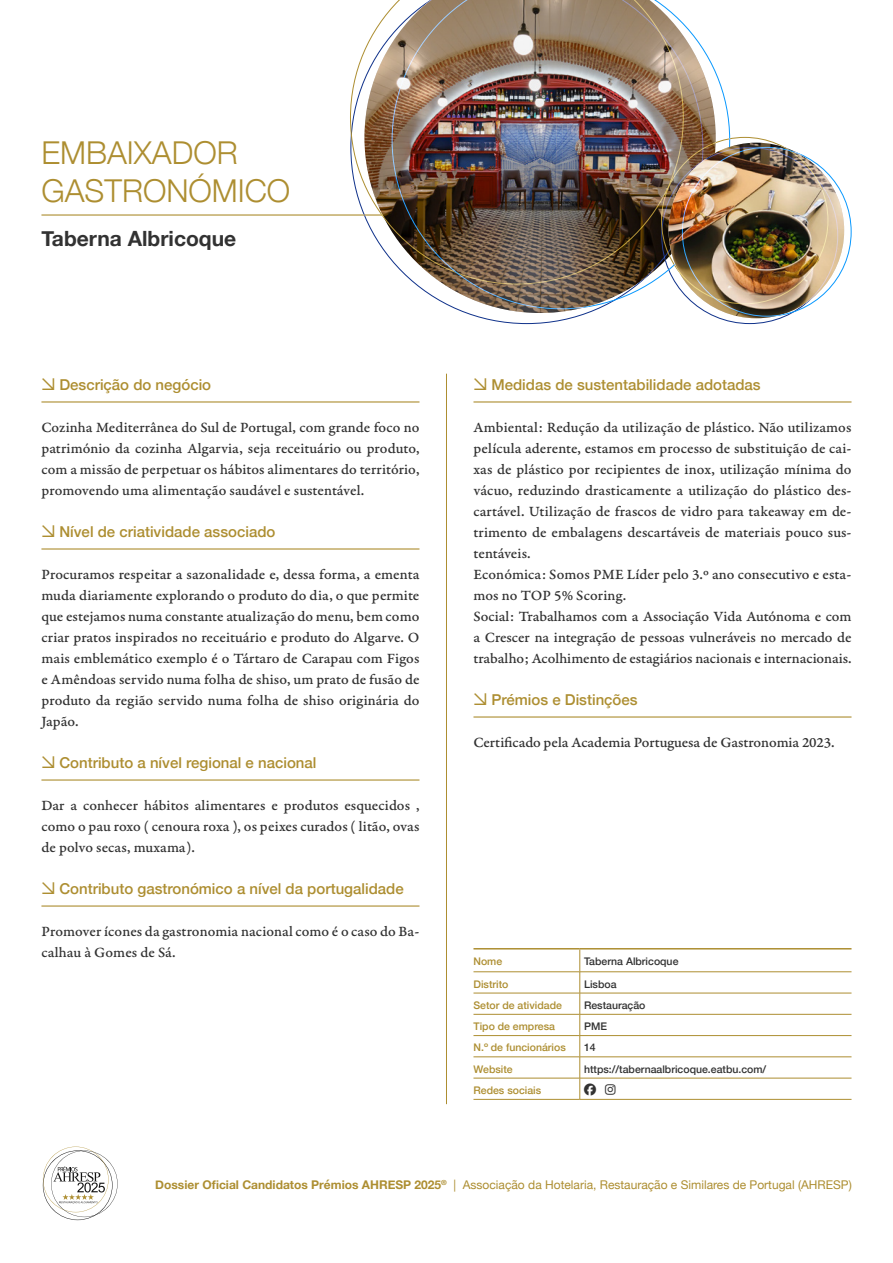
<style>
.page{position:relative;width:893px;height:1263px;background:#fff}
.page>*{position:absolute;margin:0;border:0;box-sizing:border-box;transform-origin:0 0}
.t1{font:300 31.5px/37.8px "Helvetica Neue";color:#ad8e31}
.t2{font:700 21px "Helvetica Neue";color:#323232}
.t3{font:15px/21px "Garamond Premr Pro Med Capt";color:#323232;text-align:justify}
.t4{font:500 15px "Helvetica Neue";color:#ad8e31}
.t5{font:12px "Helvetica Neue";color:#ad8e31}
.t6{font:12px "Font Awesome 6 Brands";color:#323232}
.t7{font:500 10.5px "Helvetica Neue";color:#ad8e31}
.t8{font:500 10.5px "Helvetica Neue";color:#323232}
.s1{font-family:"Cooper Hewitt"}
.s2{font-weight:700}
</style>
<div class="page">
<svg style="left:43px;top:1147px;width:75px;height:73px"></svg>
<hr style="left:473px;top:401px;width:378px;height:1px;background:#ad8e31">
<hr style="left:473px;top:716px;width:378px;height:1px;background:#ad8e31">
<hr style="left:41px;top:401px;width:378px;height:1px;background:#ad8e31">
<hr style="left:41px;top:548px;width:378px;height:1px;background:#ad8e31">
<hr style="left:41px;top:779px;width:378px;height:1px;background:#ad8e31">
<hr style="left:41px;top:905px;width:378px;height:1px;background:#ad8e31">
<hr style="left:41px;top:214px;width:409px;height:2px;background:#ad8e31">
<hr style="left:473px;top:971px;width:107px;height:1px;background:#ad8e31">
<hr style="left:580px;top:971px;width:271px;height:1px;background:#ad8e31">
<hr style="left:473px;top:993px;width:107px;height:1px;background:#ad8e31">
<hr style="left:580px;top:993px;width:271px;height:1px;background:#ad8e31">
<hr style="left:473px;top:1014px;width:107px;height:1px;background:#ad8e31">
<hr style="left:580px;top:1014px;width:271px;height:1px;background:#ad8e31">
<hr style="left:473px;top:1035px;width:107px;height:1px;background:#ad8e31">
<hr style="left:580px;top:1035px;width:271px;height:1px;background:#ad8e31">
<hr style="left:473px;top:1056px;width:107px;height:1px;background:#ad8e31">
<hr style="left:580px;top:1056px;width:271px;height:1px;background:#ad8e31">
<hr style="left:473px;top:1078px;width:107px;height:1px;background:#ad8e31">
<hr style="left:580px;top:1078px;width:271px;height:1px;background:#ad8e31">
<hr style="left:473px;top:1099px;width:107px;height:1px;background:#ad8e31">
<hr style="left:580px;top:1099px;width:271px;height:1px;background:#ad8e31">
<hr style="left:473px;top:948px;width:107px;height:1px;background:#ad8e31">
<hr style="left:580px;top:948px;width:271px;height:1px;background:#ad8e31">
<svg style="left:455px;top:309px;width:248px;height:15px"></svg>
<svg style="left:350px;top:7px;width:42px;height:254px"></svg>
<img style="left:392px;top:0;width:338px;height:309px">
<img style="left:668px;top:143px;width:176px;height:175px;border-radius:88px">
<hr style="left:446px;top:374px;width:1px;height:730px;background:#ad8e31">
<svg style="left:580px;top:949px;width:16px;height:150px"></svg>
<p class="t1" style="left:41px;top:131px;width:250px">EMBAIXADOR<br>GASTRONÓMICO</p>
<p class="t2" style="left:41px;top:222px;width:196px">Taberna Albricoque</p>
<p class="t4" style="left:41px;top:373px;width:171px"><span class="s1">↘</span> Descrição do negócio</p>
<p class="t3" style="left:41px;top:417px;width:380px">Cozinha Mediterrânea do Sul de Portugal, com grande foco no património da cozinha Algarvia, seja receituário ou produto, com a missão de perpetuar os hábitos alimentares do território, promovendo uma alimentação saudável e sustentável.</p>
<p class="t4" style="left:41px;top:520px;width:235px"><span class="s1">↘</span> Nível de criatividade associado</p>
<p class="t3" style="left:41px;top:564px;width:380px">Procuramos respeitar a sazonalidade e, dessa forma, a ementa muda diariamente explorando o produto do dia, o que permite que estejamos numa constante atualização do menu, bem como criar pratos inspirados no receituário e produto do Algarve. O mais emblemático exemplo é o Tártaro de Carapau com Figos e Amêndoas servido numa folha de shiso, um prato de fusão de produto da região servido numa folha de shiso originária do Japão.</p>
<p class="t4" style="left:41px;top:751px;width:277px"><span class="s1">↘</span> Contributo a nível regional e nacional</p>
<p class="t3" style="left:41px;top:795px;width:380px">Dar a conhecer hábitos alimentares e produtos esquecidos , como o pau roxo ( cenoura roxa ), os peixes curados ( litão, ovas de polvo secas, muxama).</p>
<p class="t4" style="left:41px;top:877px;width:364px"><span class="s1">↘</span> Contributo gastronómico a nível da portugalidade</p>
<p class="t3" style="left:41px;top:921px;width:379px">Promover ícones da gastronomia nacional como é o caso do Ba&shy;calhau à Gomes de Sá.</p>
<p class="t4" style="left:473px;top:373px;width:289px"><span class="s1">↘</span> Medidas de sustentabilidade adotadas</p>
<p class="t3" style="left:473px;top:417px;width:380px">Ambiental: Redução da utilização de plástico. Não utilizamos película aderente, estamos em processo de substituição de cai&shy;xas de plástico por recipientes de inox, utilização mínima do vácuo, reduzindo drasticamente a utilização do plástico des&shy;cartável. Utilização de frascos de vidro para takeaway em de&shy;trimento de embalagens descartáveis de materiais pouco sus&shy;tentáveis.</p>
<p class="t3" style="left:473px;top:564px;width:380px">Económica: Somos PME Líder pelo 3.º ano consecutivo e esta&shy;mos no TOP 5% Scoring.</p>
<p class="t3" style="left:473px;top:606px;width:380px">Social: Trabalhamos com a Associação Vida Autónoma e com a Crescer na integração de pessoas vulneráveis no mercado de trabalho; Acolhimento de estagiários nacionais e internacionais.</p>
<p class="t4" style="left:473px;top:688px;width:166px"><span class="s1">↘</span> Prémios e Distinções</p>
<p class="t3" style="left:473px;top:732px;width:363px">Certificado pela Academia Portuguesa de Gastronomia 2023.</p>
<p class="t7" style="left:473px;top:953px;width:30px">Nome</p>
<p class="t8" style="left:584px;top:953px;width:96px">Taberna Albricoque</p>
<p class="t7" style="left:473px;top:975px;width:37px">Distrito</p>
<p class="t8" style="left:584px;top:975px;width:34px">Lisboa</p>
<p class="t7" style="left:473px;top:996px;width:90px">Setor de atividade</p>
<p class="t8" style="left:584px;top:996px;width:63px">Restauração</p>
<p class="t7" style="left:473px;top:1018px;width:83px">Tipo de empresa</p>
<p class="t8" style="left:584px;top:1018px;width:24px">PME</p>
<p class="t7" style="left:473px;top:1039px;width:94px">N.º de funcionários</p>
<p class="t8" style="left:584px;top:1039px;width:13px">14</p>
<p class="t7" style="left:473px;top:1060px;width:41px">Website</p>
<p class="t8" style="left:584px;top:1060px;width:184px">https://tabernaalbricoque.eatbu.com/</p>
<p class="t7" style="left:473px;top:1082px;width:69px">Redes sociais</p>
<p class="t6" style="left:584px;top:1083px;width:33px">□□ ■▲▼</p>
<p class="t5" style="left:155px;top:1176px;width:698px"><span class="s2">Dossier Oficial Candidatos Prémios AHRESP 2025</span><sup>®</sup> | Associação da Hotelaria, Restauração e Similares de Portugal (AHRESP)</p>
</div>
